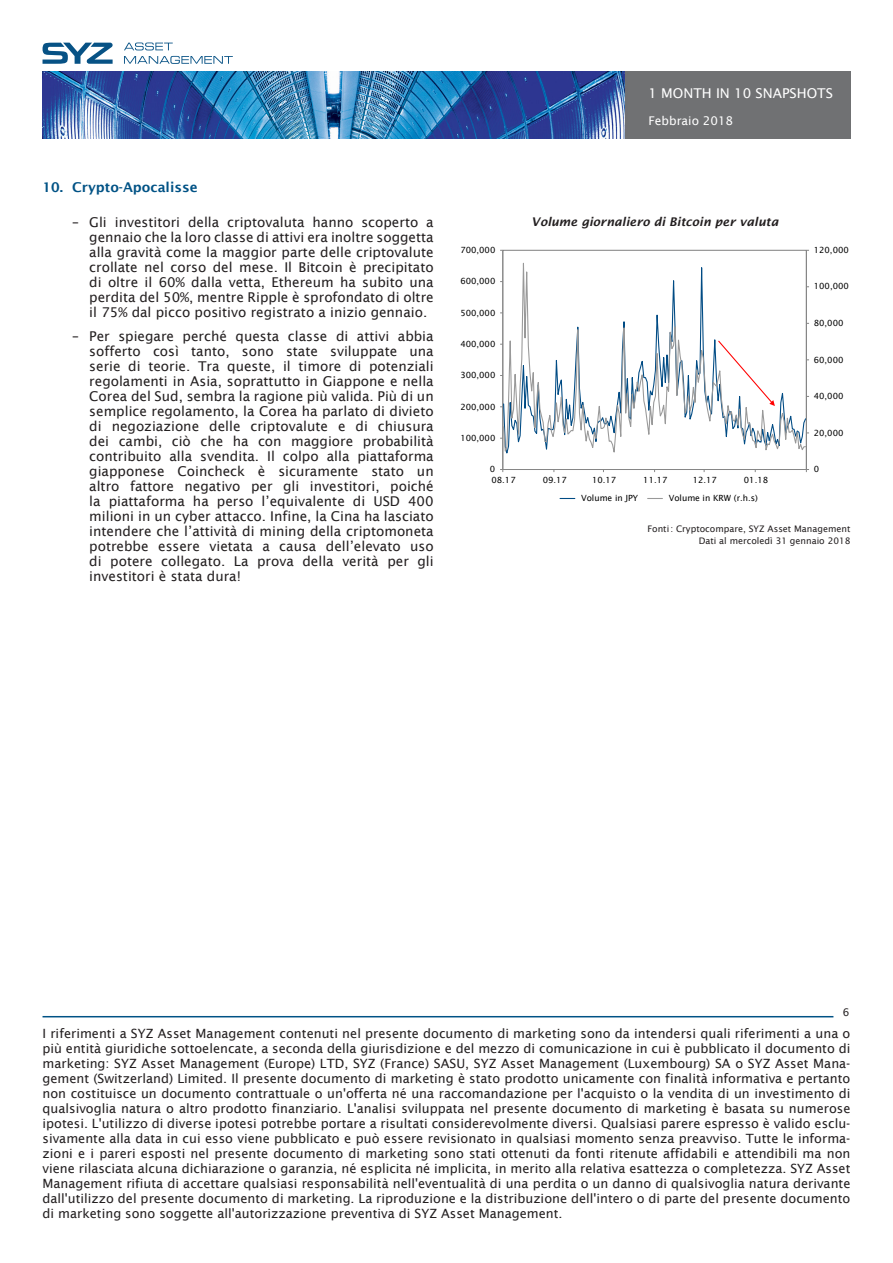
<style>
.page{position:relative;width:893px;height:1263px;background:#fff}
.page>*{position:absolute;margin:0;border:0;box-sizing:border-box;transform-origin:0 0}
.t1{font:13.5px/15px "Lucida Sans";color:#231f20;text-align:justify}
.t2{font:600 13.5px "Lucida Sans";color:#005285}
.t3{font:13.5px "Lucida Sans";color:#fff}
.t4{font:12.75px/15px "Lucida Sans";color:#231f20;text-align:justify}
.Graph_TITLES{font:italic 600 12px "Lucida Sans";color:#231f20}
.t5{font:12px "Lucida Sans";color:#fff}
.PAGE_NUMBERING{font:10.5px "Lucida Sans";color:#231f20}
.Source_data{font:9px "Lucida Sans";color:#231f20}
.t6{font:8.55px "Lucida Sans";color:#000}
</style>
<div class="page">
<svg style="left:124px;top:43px;width:49px;height:7px"></svg>
<svg style="left:124px;top:56px;width:109px;height:8px"></svg>
<svg style="left:43px;top:43px;width:70px;height:21px"></svg>
<img style="left:43px;top:72px;width:807px;height:67px">
<hr style="left:43px;top:1016px;width:790px;height:1px;background:#005285">
<hr style="left:806px;top:250px;width:1px;height:219px;background:#868686">
<hr style="left:502px;top:250px;width:1px;height:219px;background:#868686">
<hr style="left:503px;top:469px;width:303px;height:1px;background:#868686">
<svg style="left:503px;top:250px;width:303px;height:210px"></svg>
<svg style="left:560px;top:498px;width:15px;height:1px"></svg>
<svg style="left:648px;top:498px;width:14px;height:1px"></svg>
<svg style="left:717px;top:339px;width:58px;height:67px"></svg>
<p class="t2" style="left:43px;top:180px;width:157px">10. Crypto-Apocalisse</p>
<p class="t1" style="left:89px;top:215px;width:346px;text-indent:-17px">– Gli investitori della criptovaluta hanno scoperto a gennaio che la loro classe di attivi era inoltre soggetta alla gravità come la maggior parte delle criptovalute crollate nel corso del mese. Il Bitcoin è precipitato di oltre il 60% dalla vetta, Ethereum ha subito una perdita del 50%, mentre Ripple è sprofondato di oltre il 75% dal picco positivo registrato a inizio gennaio.</p>
<p class="t1" style="left:89px;top:328px;width:346px;text-indent:-17px">– Per spiegare perché questa classe di attivi abbia sofferto così tanto, sono state sviluppate una serie di teorie. Tra queste, il timore di potenziali regolamenti in Asia, soprattutto in Giappone e nella Corea del Sud, sembra la ragione più valida. Più di un semplice regolamento, la Corea ha parlato di divieto di negoziazione delle criptovalute e di chiusura dei cambi, ciò che ha con maggiore probabilità contribuito alla svendita. Il colpo alla piattaforma giapponese Coincheck è sicuramente stato un altro fattore negativo per gli investitori, poiché la piattaforma ha perso l’equivalente di USD 400 milioni in un cyber attacco. Infine, la Cina ha lasciato intendere che l’attività di mining della criptomoneta potrebbe essere vietata a causa dell’elevato uso di potere collegato. La prova della verità per gli investitori è stata dura!</p>
<p class="t3" style="left:648px;top:85px;width:186px">1 MONTH IN 10 SNAPSHOTS</p>
<p class="t5" style="left:648px;top:114px;width:86px">Febbraio 2018</p>
<p class="t6" style="left:460px;top:245px;width:36px">700,000</p>
<p class="t6" style="left:460px;top:276px;width:36px">600,000</p>
<p class="t6" style="left:460px;top:308px;width:36px">500,000</p>
<p class="t6" style="left:460px;top:339px;width:36px">400,000</p>
<p class="t6" style="left:460px;top:370px;width:36px">300,000</p>
<p class="t6" style="left:460px;top:402px;width:36px">200,000</p>
<p class="t6" style="left:460px;top:433px;width:36px">100,000</p>
<p class="t6" style="left:490px;top:464px;width:7px">0</p>
<p class="Graph_TITLES" style="left:531px;top:215px;width:249px">Volume giornaliero di Bitcoin per valuta</p>
<p class="t6" style="left:491px;top:475px;width:26px">08.17</p>
<p class="t6" style="left:543px;top:475px;width:26px">09.17</p>
<p class="t6" style="left:592px;top:475px;width:26px">10.17</p>
<p class="t6" style="left:643px;top:475px;width:26px">11.17</p>
<p class="t6" style="left:693px;top:475px;width:26px">12.17</p>
<p class="t6" style="left:744px;top:475px;width:26px">01.18</p>
<p class="t6" style="left:581px;top:493px;width:58px">Volume in JPY</p>
<p class="t6" style="left:669px;top:493px;width:91px">Volume in KRW (r.h.s)</p>
<p class="t6" style="left:814px;top:245px;width:36px">120,000</p>
<p class="t6" style="left:814px;top:282px;width:36px">100,000</p>
<p class="t6" style="left:814px;top:318px;width:31px">80,000</p>
<p class="t6" style="left:814px;top:355px;width:31px">60,000</p>
<p class="t6" style="left:814px;top:391px;width:31px">40,000</p>
<p class="t6" style="left:814px;top:428px;width:31px">20,000</p>
<p class="t6" style="left:814px;top:464px;width:7px">0</p>
<p class="Source_data" style="left:647px;top:524px;width:205px">Fonti: Cryptocompare, SYZ Asset Management</p>
<p class="Source_data" style="left:699px;top:536px;width:153px">Dati al mercoledì 31 gennaio 2018</p>
<p class="PAGE_NUMBERING" style="left:843px;top:1006px;width:8px">6</p>
<p class="t4" style="left:43px;top:1026px;width:809px">I riferimenti a SYZ Asset Management contenuti nel presente documento di marketing sono da intendersi quali riferimenti a una o più entità giuridiche sottoelencate, a seconda della giurisdizione e del mezzo di comunicazione in cui è pubblicato il documento di marketing: SYZ Asset Management (Europe) LTD, SYZ (France) SASU, SYZ Asset Management (Luxembourg) SA o SYZ Asset Mana&shy;gement (Switzerland) Limited. Il presente documento di marketing è stato prodotto unicamente con finalità informativa e pertanto non costituisce un documento contrattuale o un'offerta né una raccomandazione per l'acquisto o la vendita di un investimento di qualsivoglia natura o altro prodotto finanziario. L'analisi sviluppata nel presente documento di marketing è basata su numerose ipotesi. L'utilizzo di diverse ipotesi potrebbe portare a risultati considerevolmente diversi. Qualsiasi parere espresso è valido esclu&shy;sivamente alla data in cui esso viene pubblicato e può essere revisionato in qualsiasi momento senza preavviso. Tutte le informa&shy;zioni e i pareri esposti nel presente documento di marketing sono stati ottenuti da fonti ritenute affidabili e attendibili ma non viene rilasciata alcuna dichiarazione o garanzia, né esplicita né implicita, in merito alla relativa esattezza o completezza. SYZ Asset Management rifiuta di accettare qualsiasi responsabilità nell'eventualità di una perdita o un danno di qualsivoglia natura derivante dall'utilizzo del presente documento di marketing. La riproduzione e la distribuzione dell'intero o di parte del presente documento di marketing sono soggette all'autorizzazione preventiva di SYZ Asset Management.</p>
</div>
